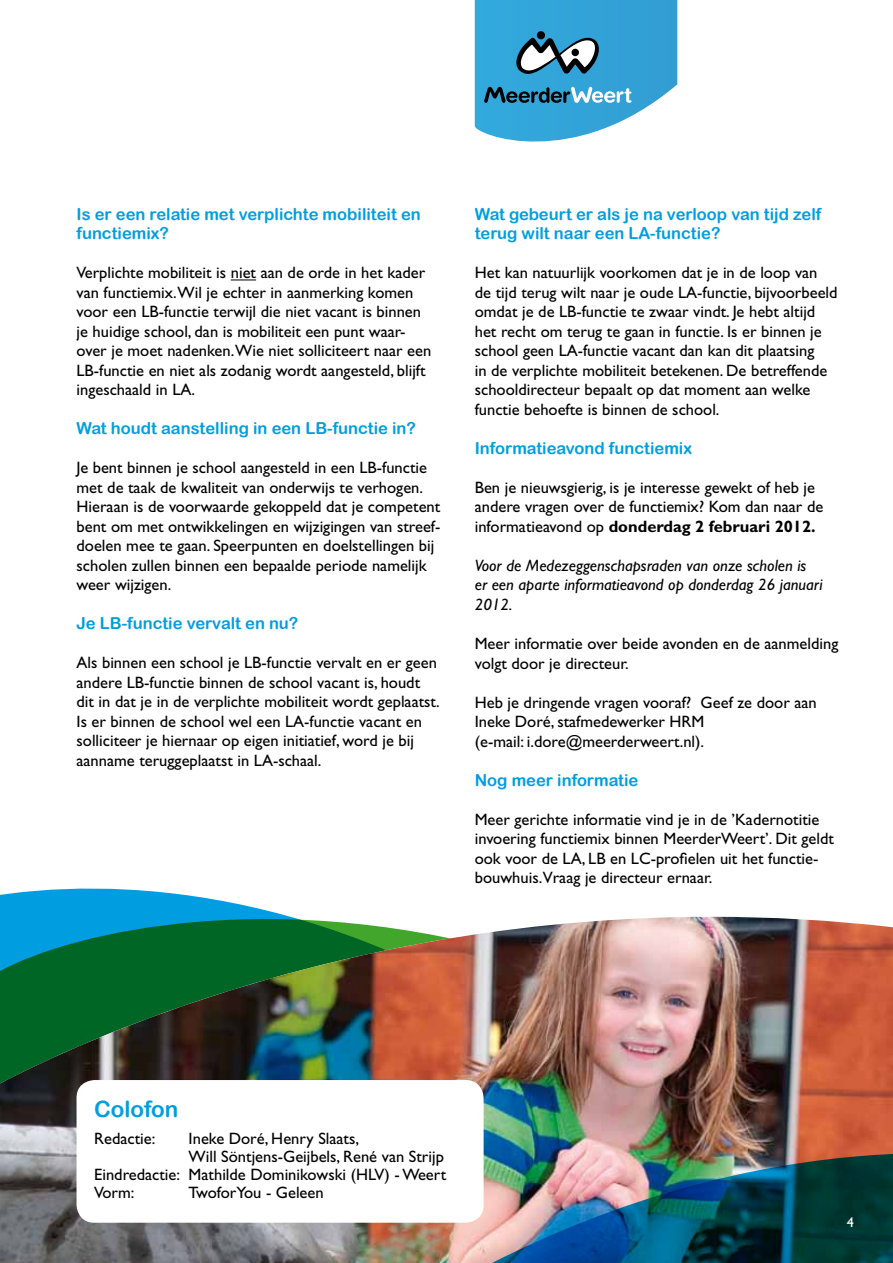
<style>
.page{position:relative;width:893px;height:1263px;background:#fff}
.page>*{position:absolute;margin:0;border:0;box-sizing:border-box;transform-origin:0 0}
.t1{font:22.5px "Arial Rounded MT Bold";color:#009ee0}
.t2{font:16.5px/19.5px "Gill Sans";color:#000}
.t3{font:16.5px/19.5px "Arial Rounded MT Bold";color:#009ee0}
.t4{font:italic 16.5px/19.5px "Gill Sans";color:#000}
.t5{font:14.25px "Gill Sans";color:#fff}
.s1{font-weight:700}
</style>
<div class="page">
<svg style="left:0;top:888px;width:736px;height:29px"></svg>
<img style="left:0;top:917px;width:893px;height:346px">
<img style="left:37px;top:1151px;width:856px;height:112px">
<svg style="left:231px;top:280px;width:25px;height:1px"></svg>
<svg style="left:475px;top:0;width:202px;height:142px;background:#4ea8d1"></svg>
<div style="left:77px;top:1080px;width:407px;height:143px;background:#fff;border-radius:18px"></div>
<p class="t3" style="left:77px;top:204px;width:346px">Is er een relatie met verplichte mobiliteit en functiemix?</p>
<p class="t2" style="left:77px;top:263px;width:356px">Verplichte mobiliteit is niet aan de orde in het kader van functiemix.Wil je echter in aanmerking komen voor een LB-functie terwijl die niet vacant is binnen je huidige school, dan is mobiliteit een punt waar&shy;over je moet nadenken.Wie niet solliciteert naar een LB-functie en niet als zodanig wordt aangesteld, blijft ingeschaald in LA.</p>
<p class="t3" style="left:77px;top:418px;width:341px">Wat houdt aanstelling in een LB-functie in?</p>
<p class="t2" style="left:77px;top:458px;width:365px">Je bent binnen je school aangesteld in een LB-functie met de taak de kwaliteit van onderwijs te verhogen.<br>Hieraan is de voorwaarde gekoppeld dat je competent bent om met ontwikkelingen en wijzigingen van streef&shy;doelen mee te gaan. Speerpunten en doelstellingen bij scholen zullen binnen een bepaalde periode namelijk weer wijzigen.</p>
<p class="t3" style="left:77px;top:614px;width:223px">Je LB-functie vervalt en nu?</p>
<p class="t2" style="left:77px;top:653px;width:365px">Als binnen een school je LB-functie vervalt en er geen andere LB-functie binnen de school vacant is, houdt dit in dat je in de verplichte mobiliteit wordt geplaatst.<br>Is er binnen de school wel een LA-functie vacant en solliciteer je hiernaar op eigen initiatief, word je bij aanname teruggeplaatst in LA-schaal.</p>
<p class="t3" style="left:475px;top:204px;width:348px">Wat gebeurt er als je na verloop van tijd zelf terug wilt naar een LA-functie?</p>
<p class="t2" style="left:475px;top:263px;width:364px">Het kan natuurlijk voorkomen dat je in de loop van de tijd terug wilt naar je oude LA-functie, bijvoorbeeld omdat je de LB-functie te zwaar vindt. Je hebt altijd het recht om terug te gaan in functie. Is er binnen je school geen LA-functie vacant dan kan dit plaatsing<br>in de verplichte mobiliteit betekenen. De betreffende schooldirecteur bepaalt op dat moment aan welke functie behoefte is binnen de school.</p>
<p class="t3" style="left:475px;top:438px;width:219px">Informatieavond functiemix</p>
<p class="t2" style="left:475px;top:478px;width:350px">Ben je nieuwsgierig, is je interesse gewekt of heb je andere vragen over de functiemix? Kom dan naar de informatieavond op <span class="s1">donderdag 2 februari 2012.</span></p>
<p class="t4" style="left:475px;top:556px;width:349px">Voor de Medezeggenschapsraden van onze scholen is er een aparte informatieavond op donderdag 26 januari<br>2012.</p>
<p class="t2" style="left:475px;top:634px;width:365px">Meer informatie over beide avonden en de aanmelding volgt door je directeur.</p>
<p class="t2" style="left:475px;top:692px;width:344px">Heb je dringende vragen vooraf? Geef ze door aan<br>Ineke Doré, stafmedewerker HRM<br>(e-mail: i.dore@meerderweert.nl).</p>
<p class="t3" style="left:475px;top:770px;width:165px">Nog meer informatie</p>
<p class="t2" style="left:475px;top:809px;width:361px">Meer gerichte informatie vind je in de ’Kadernotitie invoering functiemix binnen MeerderWeert’. Dit geldt ook voor de LA, LB en LC-profielen uit het functie&shy;bouwhuis.Vraag je directeur ernaar.</p>
<h1 class="t1" style="left:94px;top:1096px;width:86px">Colofon</h1>
<p class="t2" style="left:94px;top:1129px;width:63px">Redactie:</p>
<p class="t2" style="left:189px;top:1129px;width:172px">Ineke Doré, Henry Slaats,</p>
<p class="t2" style="left:189px;top:1147px;width:257px">Will Söntjens-Geijbels, René van Strijp</p>
<p class="t2" style="left:94px;top:1165px;width:354px">Eindredactie: Mathilde Dominikowski (HLV) - Weert</p>
<p class="t2" style="left:94px;top:1183px;width:42px">Vorm:</p>
<p class="t2" style="left:189px;top:1183px;width:137px">TwoforYou - Geleen</p>
<p class="t5" style="left:847px;top:1214px;width:9px">4</p>
</div>
